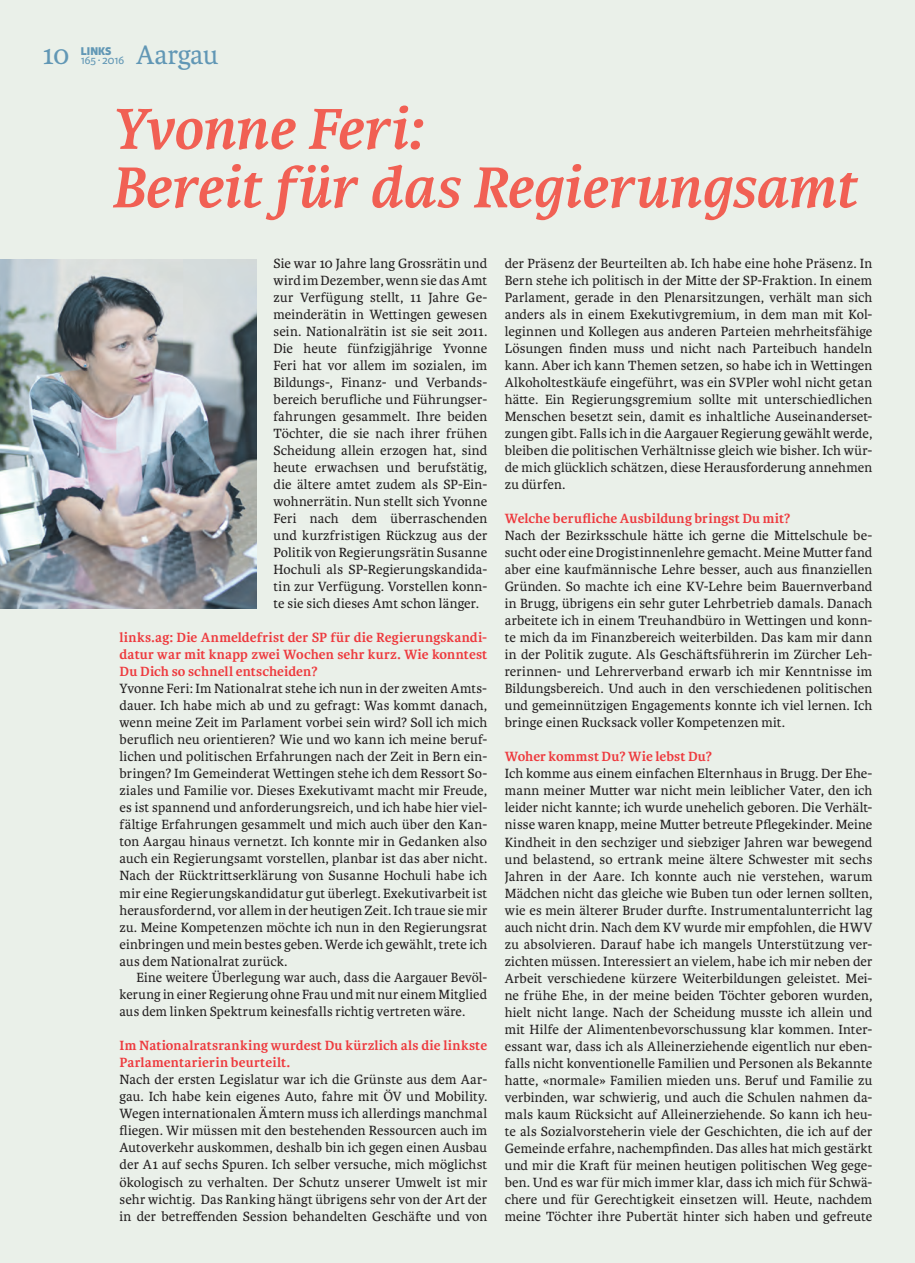
<style>
.page{position:relative;width:915px;height:1263px;background:#fff}
.page>*{position:absolute;margin:0;border:0;box-sizing:border-box;transform-origin:0 0}
.t1{font:italic 700 61.5px/58.5px "Karmina";letter-spacing:-.005em;color:#f16054}
.t2{font:28.5px "Karmina";letter-spacing:-.005em;color:#6197b5}
.t3{font:14.25px/17px "Karmina";letter-spacing:.005em;color:#231f20;text-align:justify}
.t4{font:700 14.25px/17px "Karmina";letter-spacing:.01em;color:#ee3a3e;text-align:justify}
.t5{font:12px "Karmina Sans";letter-spacing:-.03em;color:#6197b5}
.t6{font:800 12px "Karmina Sans";color:#6197b5}
</style>
<div class="page">
<div style="left:0;top:0;width:914px;height:1263px;background:#eaf0e9"></div>
<img style="left:0;top:259px;width:256px;height:349px">
<p class="t5" style="left:81px;top:53px;width:45px">165 ∙ 2016</p>
<h2 class="t2" style="left:136px;top:39px;width:84px">Aargau</h2>
<h2 class="t2" style="left:43px;top:39px;width:28px">10</h2>
<p class="t6" style="left:81px;top:44px;width:32px">LINKS</p>
<h1 class="t1" style="left:111px;top:100px;width:747px">Yvonne Feri:<br>Bereit für das Regierungsamt</h1>
<p class="t3" style="left:273px;top:255px;width:215px">Sie war 10 Jahre lang Grossrätin und wird im Dezember, wenn sie das Amt zur Verfügung stellt, 11 Jahre Ge&shy;meinderätin in Wettingen gewesen sein. Nationalrätin ist sie seit 2011.<br>Die heute fünfzigjährige Yvonne Feri hat vor allem im sozialen, im Bildungs-, Finanz- und Verbands&shy;bereich berufliche und Führungser&shy;fahrungen gesammelt. Ihre beiden Töchter, die sie nach ihrer frühen Scheidung allein erzogen hat, sind heute erwachsen und berufstätig, die ältere amtet zudem als SP-Ein&shy;wohnerrätin. Nun stellt sich Yvonne Feri nach dem überraschenden und kurzfristigen Rückzug aus der Politik von Regierungsrätin Susanne Hochuli als SP-Regierungskandida&shy;tin zur Verfügung. Vorstellen konn&shy;te sie sich dieses Amt schon länger.</p>
<p class="t4" style="left:119px;top:629px;width:369px">links.ag: Die Anmeldefrist der SP für die Regierungskandi&shy;datur war mit knapp zwei Wochen sehr kurz. Wie konntest Du Dich so schnell entscheiden?</p>
<p class="t3" style="left:119px;top:680px;width:369px">Yvonne Feri: Im Nationalrat stehe ich nun in der zweiten Amts&shy;dauer. Ich habe mich ab und zu gefragt: Was kommt danach, wenn meine Zeit im Parlament vorbei sein wird? Soll ich mich beruflich neu orientieren? Wie und wo kann ich meine beruf&shy;lichen und politischen Erfahrungen nach der Zeit in Bern ein&shy;bringen? Im Gemeinderat Wettingen stehe ich dem Ressort So&shy;ziales und Familie vor. Dieses Exekutivamt macht mir Freude, es ist spannend und anforderungsreich, und ich habe hier viel&shy;fältige Erfahrungen gesammelt und mich auch über den Kan&shy;ton Aargau hinaus vernetzt. Ich konnte mir in Gedanken also auch ein Regierungsamt vorstellen, planbar ist das aber nicht.<br>Nach der Rücktrittserklärung von Susanne Hochuli habe ich mir eine Regierungskandidatur gut überlegt. Exekutivarbeit ist herausfordernd, vor allem in der heutigen Zeit. Ich traue sie mir zu. Meine Kompetenzen möchte ich nun in den Regierungsrat einbringen und mein bestes geben. Werde ich gewählt, trete ich aus dem Nationalrat zurück.</p>
<p class="t3" style="left:119px;top:969px;width:369px;text-indent:17px">Eine weitere Überlegung war auch, dass die Aargauer Bevöl&shy;kerung in einer Regierung ohne Frau und mit nur einem Mitglied aus dem linken Spektrum keinesfalls richtig vertreten wäre.</p>
<p class="t4" style="left:119px;top:1037px;width:369px">Im Nationalratsranking wurdest Du kürzlich als die linkste<br>Parlamentarierin beurteilt.</p>
<p class="t3" style="left:119px;top:1071px;width:369px">Nach der ersten Legislatur war ich die Grünste aus dem Aar&shy;gau. Ich habe kein eigenes Auto, fahre mit ÖV und Mobility.<br>Wegen internationalen Ämtern muss ich allerdings manchmal fliegen. Wir müssen mit den bestehenden Ressourcen auch im Autoverkehr auskommen, deshalb bin ich gegen einen Ausbau der A1 auf sechs Spuren. Ich selber versuche, mich möglichst ökologisch zu verhalten. Der Schutz unserer Umwelt ist mir sehr wichtig. Das Ranking hängt übrigens sehr von der Art der in der betreffenden Session behandelten Geschäfte und von</p>
<p class="t3" style="left:504px;top:255px;width:369px">der Präsenz der Beurteilten ab. Ich habe eine hohe Präsenz. In Bern stehe ich politisch in der Mitte der SP-Fraktion. In einem Parlament, gerade in den Plenarsitzungen, verhält man sich anders als in einem Exekutivgremium, in dem man mit Kol&shy;leginnen und Kollegen aus anderen Parteien mehrheitsfähige Lösungen finden muss und nicht nach Parteibuch handeln kann. Aber ich kann Themen setzen, so habe ich in Wettingen Alkoholtestkäufe eingeführt, was ein SVPler wohl nicht getan hätte. Ein Regierungsgremium sollte mit unterschiedlichen Menschen besetzt sein, damit es inhaltliche Auseinanderset&shy;zungen gibt. Falls ich in die Aargauer Regierung gewählt werde, bleiben die politischen Verhältnisse gleich wie bisher. Ich wür&shy;de mich glücklich schätzen, diese Herausforderung annehmen zu dürfen.</p>
<p class="t4" style="left:504px;top:510px;width:287px">Welche berufliche Ausbildung bringst Du mit?</p>
<p class="t3" style="left:504px;top:527px;width:369px">Nach der Bezirksschule hätte ich gerne die Mittelschule be&shy;sucht oder eine Drogistinnenlehre gemacht. Meine Mutter fand aber eine kaufmännische Lehre besser, auch aus finanziellen Gründen. So machte ich eine KV-Lehre beim Bauernverband in Brugg, übrigens ein sehr guter Lehrbetrieb damals. Danach arbeitete ich in einem Treuhandbüro in Wettingen und konn&shy;te mich da im Finanzbereich weiterbilden. Das kam mir dann in der Politik zugute. Als Geschäftsführerin im Zürcher Leh&shy;rerinnen- und Lehrerverband erwarb ich mir Kenntnisse im Bildungsbereich. Und auch in den verschiedenen politischen und gemeinnützigen Engagements konnte ich viel lernen. Ich bringe einen Rucksack voller Kompetenzen mit.</p>
<p class="t4" style="left:504px;top:748px;width:209px">Woher kommst Du? Wie lebst Du?</p>
<p class="t3" style="left:504px;top:765px;width:369px">Ich komme aus einem einfachen Elternhaus in Brugg. Der Ehe&shy;mann meiner Mutter war nicht mein leiblicher Vater, den ich leider nicht kannte; ich wurde unehelich geboren. Die Verhält&shy;nisse waren knapp, meine Mutter betreute Pflegekinder. Meine Kindheit in den sechziger und siebziger Jahren war bewegend und belastend, so ertrank meine ältere Schwester mit sechs Jahren in der Aare. Ich konnte auch nie verstehen, warum Mädchen nicht das gleiche wie Buben tun oder lernen sollten, wie es mein älterer Bruder durfte. Instrumentalunterricht lag auch nicht drin. Nach dem KV wurde mir empfohlen, die HWV zu absolvieren. Darauf habe ich mangels Unterstützung ver&shy;zichten müssen. Interessiert an vielem, habe ich mir neben der Arbeit verschiedene kürzere Weiterbildungen geleistet. Mei&shy;ne frühe Ehe, in der meine beiden Töchter geboren wurden, hielt nicht lange. Nach der Scheidung musste ich allein und mit Hilfe der Alimentenbevorschussung klar kommen. Inter&shy;essant war, dass ich als Alleinerziehende eigentlich nur eben&shy;falls nicht konventionelle Familien und Personen als Bekannte hatte, «normale» Familien mieden uns. Beruf und Familie zu verbinden, war schwierig, und auch die Schulen nahmen da&shy;mals kaum Rücksicht auf Alleinerziehende. So kann ich heu&shy;te als Sozialvorsteherin viele der Geschichten, die ich auf der Gemeinde erfahre, nachempfinden. Das alles hat mich gestärkt und mir die Kraft für meinen heutigen politischen Weg gege&shy;ben. Und es war für mich immer klar, dass ich mich für Schwä&shy;chere und für Gerechtigkeit einsetzen will. Heute, nachdem meine Töchter ihre Pubertät hinter sich haben und gefreute</p>
</div>
